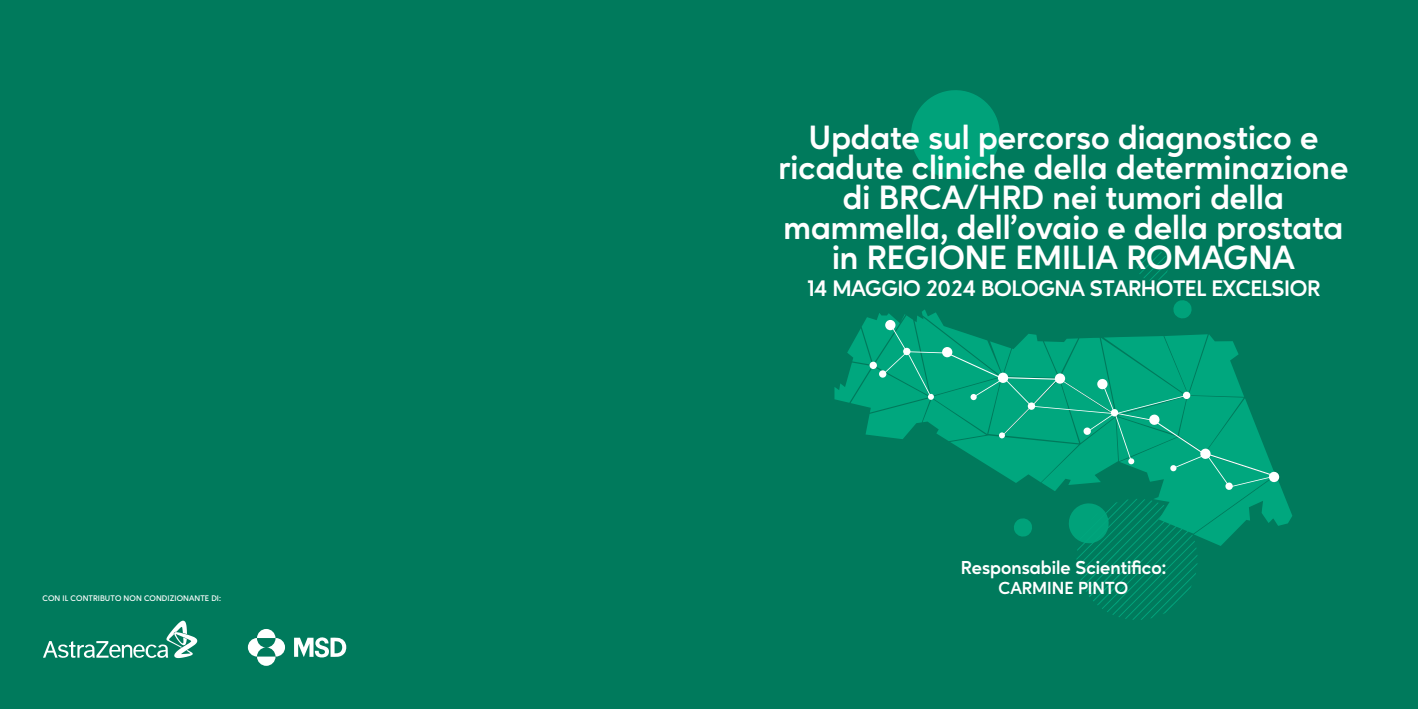
<style>
.page{position:relative;width:1418px;height:709px;background:#fff}
.page>*{position:absolute;margin:0;border:0;box-sizing:border-box;transform-origin:0 0}
.t1{font:700 33.75px/30px "Ageo";color:#fff;text-align:center}
.t2{font:700 22.5px "Ageo";letter-spacing:-.02em;color:#fff}
.t3{font:700 18.75px "Ageo";color:#fff}
.t4{font:700 17.5px "Ageo";color:#fff}
.t5{font:600 8.12px "Ageo";letter-spacing:.01em;color:#fff}
</style>
<div class="page">
<div style="left:0;top:0;width:1417px;height:709px;background:#007a5c"></div>
<svg style="left:911px;top:90px;width:89px;height:89px"></svg>
<svg style="left:834px;top:300px;width:458px;height:320px"></svg>
<svg style="left:1137px;top:249px;width:31px;height:32px"></svg>
<svg style="left:248px;top:629px;width:37px;height:37px"></svg>
<svg style="left:294px;top:637px;width:52px;height:20px"></svg>
<svg style="left:43px;top:620px;width:154px;height:38px"></svg>
<p class="t5" style="left:43px;top:593px;width:180px">CON IL CONTRIBUTO NON CONDIZIONANTE DI:</p>
<p class="t1" style="left:778px;top:123px;width:571px">Update sul percorso diagnostico e ricadute cliniche della determinazione di BRCA/HRD nei tumori della mammella, dell’ovaio e della prostata in REGIONE EMILIA ROMAGNA</p>
<p class="t2" style="left:806px;top:275px;width:515px">14 MAGGIO 2024 BOLOGNA STARHOTEL EXCELSIOR</p>
<p class="t3" style="left:960px;top:556px;width:207px">Responsabile Scientifico:</p>
<p class="t4" style="left:998px;top:578px;width:131px">CARMINE PINTO</p>
</div>
